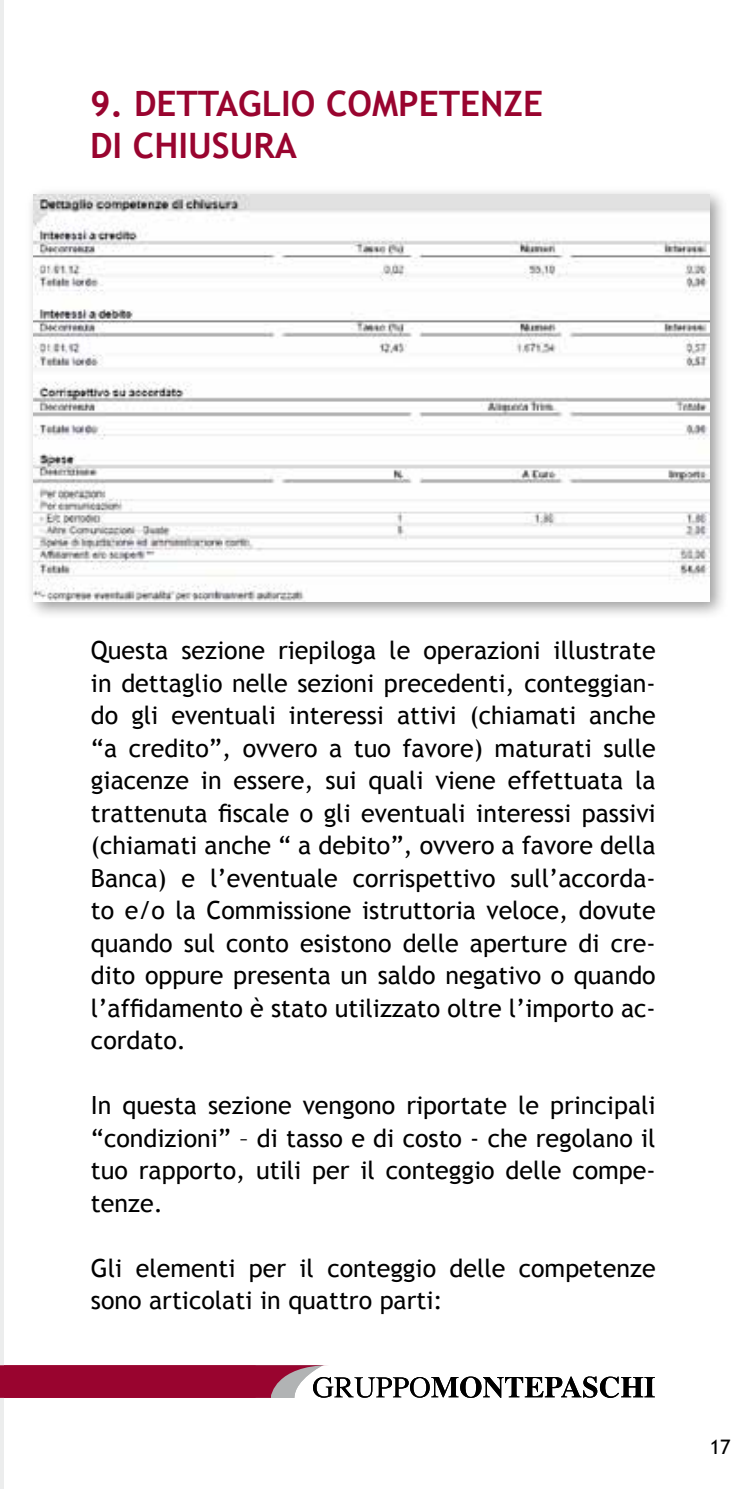
<style>
.page{position:relative;width:745px;height:1489px;background:#fff}
.page>*{position:absolute;margin:0;border:0;box-sizing:border-box;transform-origin:0 0}
.t1{font:700 35px/42px "Trebuchet MS";color:#99042f}
.t2{font:25px/32.5px "Trebuchet MS";color:#000;text-align:justify}
.t3{font:20px "Trebuchet MS";color:#000}
</style>
<div class="page">
<hr style="left:0;top:0;width:4px;height:1488px;background:#eceded">
<svg style="left:0;top:1365px;width:654px;height:32px"></svg>
<div style="left:25px;top:186px;width:703px;height:434px;background:#000;opacity:.4"></div>
<img style="left:34px;top:195px;width:675px;height:407px">
<h1 class="t1" style="left:90px;top:82px;width:454px">9. DETTAGLIO COMPETENZE<br>DI CHIUSURA</h1>
<p class="t2" style="left:91px;top:634px;width:566px">Questa sezione riepiloga le operazioni illustrate in dettaglio nelle sezioni precedenti, conteggian&shy;do gli eventuali interessi attivi (chiamati anche “a credito”, ovvero a tuo favore) maturati sulle giacenze in essere, sui quali viene effettuata la trattenuta fiscale o gli eventuali interessi passivi (chiamati anche “ a debito”, ovvero a favore della Banca) e l’eventuale corrispettivo sull’accorda&shy;to e/o la Commissione istruttoria veloce, dovute quando sul conto esistono delle aperture di cre&shy;dito oppure presenta un saldo negativo o quando l’affidamento è stato utilizzato oltre l’importo ac&shy;cordato.</p>
<p class="t2" style="left:91px;top:1089px;width:566px">In questa sezione vengono riportate le principali “condizioni” – di tasso e di costo - che regolano il tuo rapporto, utili per il conteggio delle compe&shy;tenze.</p>
<p class="t2" style="left:91px;top:1251px;width:566px">Gli elementi per il conteggio delle competenze sono articolati in quattro parti:</p>
<p class="t3" style="left:709px;top:1434px;width:22px">17</p>
</div>
